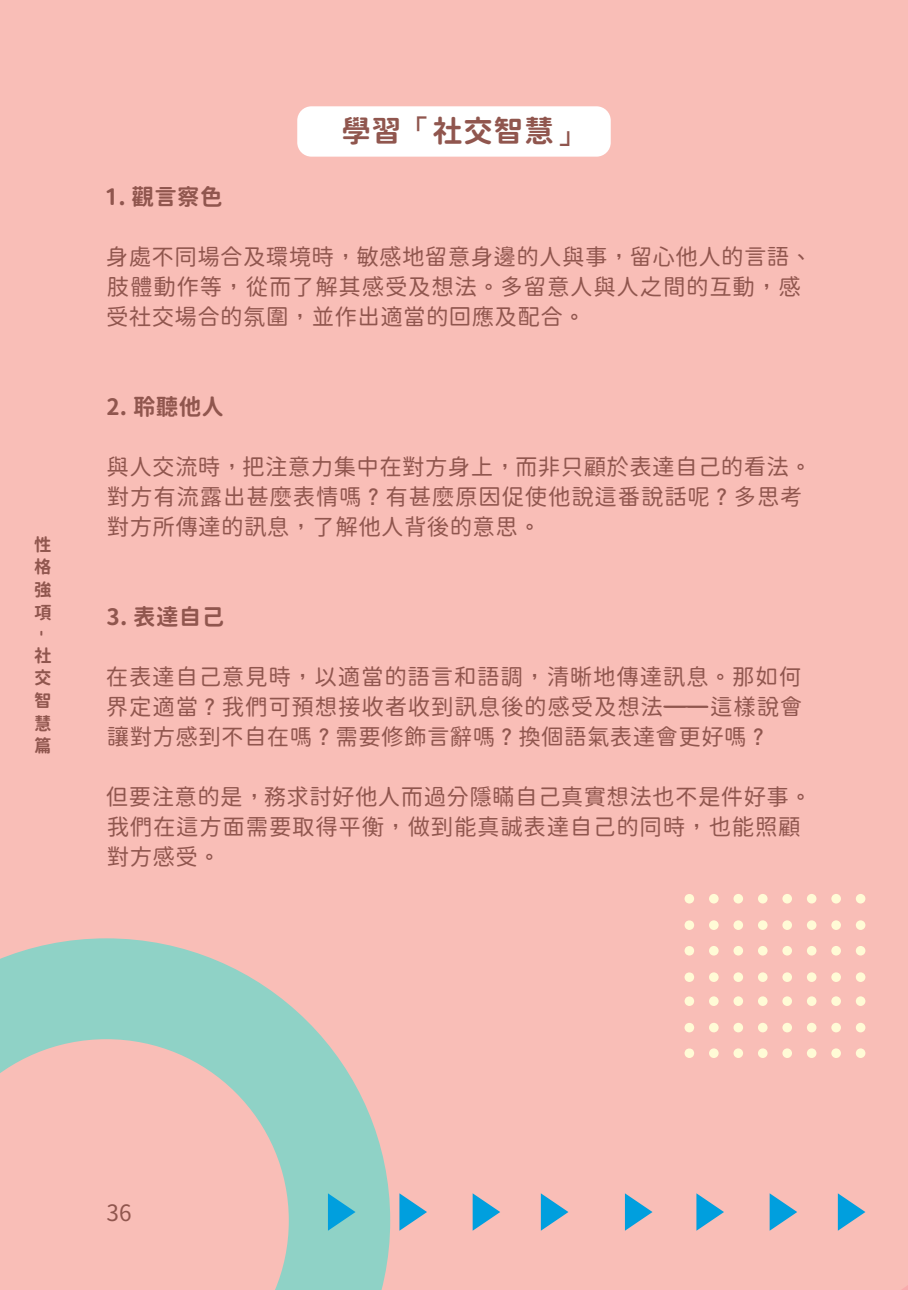
<style>
.page{position:relative;width:908px;height:1290px;background:#fff}
.page>*{position:absolute;margin:0;border:0;box-sizing:border-box;transform-origin:0 0}
.t1{font:30px "Gen Sen Rounded JP B";letter-spacing:.015em;color:#90564e}
.t2{font:22.5px/30px "Gen Sen Rounded JP R";letter-spacing:.015em;color:#90564e}
.t3{font:22.5px "Gen Sen Rounded JP B";letter-spacing:.015em;color:#90564e}
.t4{font:17.5px/22.8px "Gen Sen Rounded JP B";color:#90564e;text-align:justify}
.s1{font-family:"Li Hei Pro"}
</style>
<div class="page">
<div style="left:0;top:0;width:907px;height:1290px;background:#f9beb7"></div>
<div style="left:297px;top:106px;width:313px;height:51px;background:#fff;border-radius:14px"></div>
<svg style="left:0;top:938px;width:390px;height:352px"></svg>
<svg style="left:624px;top:1193px;width:28px;height:38px"></svg>
<svg style="left:540px;top:1193px;width:28px;height:38px"></svg>
<svg style="left:472px;top:1193px;width:28px;height:38px"></svg>
<svg style="left:399px;top:1193px;width:28px;height:38px"></svg>
<svg style="left:328px;top:1193px;width:27px;height:38px"></svg>
<svg style="left:684px;top:894px;width:9px;height:9px"></svg>
<svg style="left:709px;top:894px;width:156px;height:9px"></svg>
<svg style="left:684px;top:920px;width:9px;height:10px"></svg>
<svg style="left:709px;top:920px;width:156px;height:10px"></svg>
<svg style="left:684px;top:946px;width:9px;height:9px"></svg>
<svg style="left:709px;top:946px;width:156px;height:9px"></svg>
<svg style="left:684px;top:972px;width:9px;height:10px"></svg>
<svg style="left:709px;top:972px;width:156px;height:10px"></svg>
<svg style="left:684px;top:996px;width:9px;height:10px"></svg>
<svg style="left:709px;top:996px;width:156px;height:10px"></svg>
<svg style="left:684px;top:1023px;width:9px;height:9px"></svg>
<svg style="left:709px;top:1023px;width:156px;height:9px"></svg>
<svg style="left:684px;top:1048px;width:9px;height:10px"></svg>
<svg style="left:709px;top:1048px;width:156px;height:10px"></svg>
<svg style="left:696px;top:1193px;width:211px;height:97px"></svg>
<hr style="left:664px;top:706px;width:42px;height:2px;background:#90564e">
<p class="t4" style="left:34px;top:533px;width:19px">性格強項</p>
<p class="t4" style="left:54px;top:630px;width:8px;rotate:90deg">-</p>
<p class="t4" style="left:34px;top:644px;width:18px">社交智慧篇</p>
<p class="t1" style="left:341px;top:115px;width:245px">學習<span class="s1">「</span>社交智慧<span class="s1">」</span></p>
<p class="t3" style="left:105px;top:184px;width:119px">1. 觀言察色</p>
<p class="t2" style="left:106px;top:242px;width:707px">身處不同場合及環境時<span class="s1">，</span>敏感地留意身邊的人與事<span class="s1">，</span>留心他人的言語<span class="s1">、</span>肢體動作等<span class="s1">，</span>從而了解其感受及想法<span class="s1">。</span>多留意人與人之間的互動<span class="s1">，</span>感受社交場合的氛圍<span class="s1">，</span>並作出適當的回應及配合<span class="s1">。</span></p>
<p class="t3" style="left:106px;top:394px;width:119px">2. 聆聽他人</p>
<p class="t2" style="left:106px;top:452px;width:706px">與人交流時<span class="s1">，</span>把注意力集中在對方身上<span class="s1">，</span>而非只顧於表達自己的看法<span class="s1">。</span>對方有流露出甚麼表情嗎<span class="s1">？</span>有甚麼原因促使他說這番說話呢<span class="s1">？</span>多思考對方所傳達的訊息<span class="s1">，</span>了解他人背後的意思<span class="s1">。</span></p>
<p class="t3" style="left:106px;top:604px;width:119px">3. 表達自己</p>
<p class="t2" style="left:106px;top:662px;width:698px;text-align:justify">在表達自己意見時<span class="s1">，</span>以適當的語言和語調<span class="s1">，</span>清晰地傳達訊息<span class="s1">。</span>那如何界定適當<span class="s1">？</span>我們可預想接收者收到訊息後的感受及想法<span class="s1">——</span>這樣說會讓對方感到不自在嗎<span class="s1">？</span>需要修飾言辭嗎<span class="s1">？</span>換個語氣表達會更好嗎<span class="s1">？</span></p>
<p class="t2" style="left:106px;top:782px;width:707px">但要注意的是<span class="s1">，</span>務求討好他人而過分隱瞞自己真實想法也不是件好事<span class="s1">。</span>我們在這方面需要取得平衡<span class="s1">，</span>做到能真誠表達自己的同時<span class="s1">，</span>也能照顧對方感受<span class="s1">。</span></p>
<p class="t2" style="left:106px;top:1198px;width:27px">36</p>
</div>
